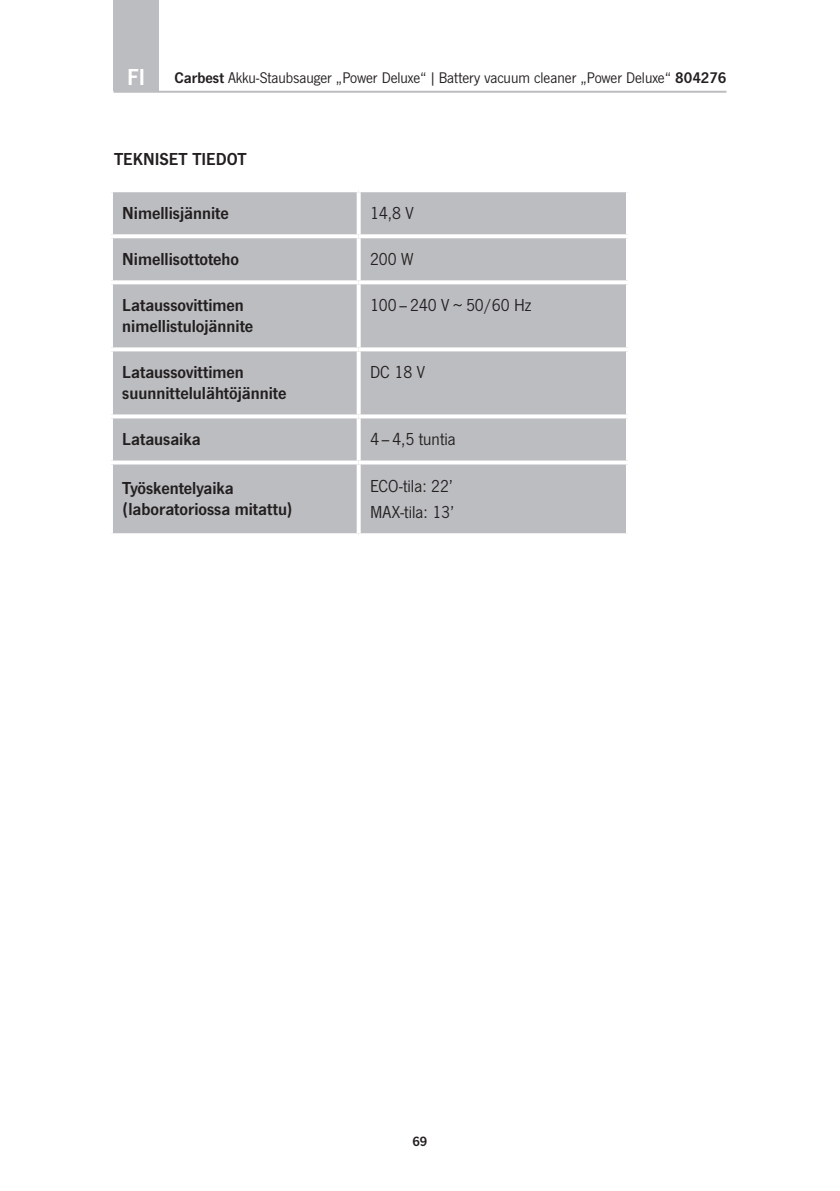
<style>
.page{position:relative;width:840px;height:1191px;background:#fff}
.page>*{position:absolute;margin:0;border:0;box-sizing:border-box;transform-origin:0 0}
.Länderkennung{font:24px "News Got Dem";color:#fff}
._2020_Fließtext_9_10_5_Regular_abstand_1m{font:18px/21px "News Got Dem";color:#231f20}
._2020_Fließtext_9_10_5_Regular_abstand_1m-2{font:18px "News Got";color:#231f20}
.HEAD_Versalien_Abstand{font:18px "News Got Dem";color:#231f20}
.t1{font:16px "News Got";color:#231f20}
.t2{font:14px "News Got Dem";color:#231f20}
.s1{font-family:"News Got Dem"}
</style>
<div class="page">
<hr style="left:113px;top:91px;width:613px;height:2px;background:#bcbdc0">
<div style="left:113px;top:0;width:46px;height:91px;background:#bcbdc0"></div>
<div style="left:113px;top:192px;width:512px;height:341px;background:#bcbdc0"></div>
<svg style="left:356px;top:192px;width:4px;height:42px"></svg>
<svg style="left:625px;top:192px;width:3px;height:42px"></svg>
<svg style="left:111px;top:234px;width:247px;height:4px"></svg>
<svg style="left:358px;top:234px;width:270px;height:4px"></svg>
<svg style="left:356px;top:238px;width:4px;height:42px"></svg>
<svg style="left:625px;top:238px;width:3px;height:42px"></svg>
<svg style="left:111px;top:280px;width:247px;height:4px"></svg>
<svg style="left:358px;top:280px;width:270px;height:4px"></svg>
<svg style="left:356px;top:284px;width:4px;height:63px"></svg>
<svg style="left:625px;top:284px;width:3px;height:63px"></svg>
<svg style="left:111px;top:347px;width:247px;height:4px"></svg>
<svg style="left:358px;top:347px;width:270px;height:4px"></svg>
<svg style="left:356px;top:351px;width:4px;height:63px"></svg>
<svg style="left:625px;top:351px;width:3px;height:63px"></svg>
<svg style="left:111px;top:414px;width:247px;height:4px"></svg>
<svg style="left:358px;top:414px;width:270px;height:4px"></svg>
<svg style="left:356px;top:418px;width:4px;height:42px"></svg>
<svg style="left:625px;top:418px;width:3px;height:42px"></svg>
<svg style="left:111px;top:460px;width:247px;height:4px"></svg>
<svg style="left:358px;top:460px;width:270px;height:4px"></svg>
<svg style="left:356px;top:464px;width:4px;height:69px"></svg>
<svg style="left:625px;top:464px;width:3px;height:69px"></svg>
<svg style="left:111px;top:533px;width:247px;height:1px"></svg>
<svg style="left:358px;top:533px;width:270px;height:2px"></svg>
<p class="Länderkennung" style="left:127px;top:63px;width:20px">FI</p>
<p class="t1" style="left:174px;top:69px;width:553px"><span class="s1">Carbest</span> Akku-Staubsauger „Power Deluxe“ |Battery vacuum cleaner „Power Deluxe“ <span class="s1">804276</span></p>
<p class="HEAD_Versalien_Abstand" style="left:114px;top:149px;width:134px">TEKNISET TIEDOT</p>
<p class="_2020_Fließtext_9_10_5_Regular_abstand_1m" style="left:122px;top:203px;width:108px">Nimellisjännite</p>
<p class="_2020_Fließtext_9_10_5_Regular_abstand_1m-2" style="left:370px;top:203px;width:45px">14,8 V</p>
<p class="_2020_Fließtext_9_10_5_Regular_abstand_1m" style="left:122px;top:249px;width:118px">Nimellisottoteho</p>
<p class="_2020_Fließtext_9_10_5_Regular_abstand_1m-2" style="left:370px;top:249px;width:45px">200 W</p>
<p class="_2020_Fließtext_9_10_5_Regular_abstand_1m" style="left:122px;top:295px;width:132px">Lataussovittimen nimellistulojännite</p>
<p class="_2020_Fließtext_9_10_5_Regular_abstand_1m-2" style="left:370px;top:295px;width:163px">100 – 240 V~50/60 Hz</p>
<p class="_2020_Fließtext_9_10_5_Regular_abstand_1m" style="left:122px;top:362px;width:165px">Lataussovittimen suunnittelulähtöjännite</p>
<p class="_2020_Fließtext_9_10_5_Regular_abstand_1m-2" style="left:370px;top:362px;width:56px">DC 18 V</p>
<p class="_2020_Fließtext_9_10_5_Regular_abstand_1m" style="left:122px;top:429px;width:80px">Latausaika</p>
<p class="_2020_Fließtext_9_10_5_Regular_abstand_1m-2" style="left:370px;top:429px;width:87px">4 – 4,5 tuntia</p>
<p class="_2020_Fließtext_9_10_5_Regular_abstand_1m" style="left:122px;top:478px;width:172px">Työskentelyaika (laboratoriossa mitattu)</p>
<p class="_2020_Fließtext_9_10_5_Regular_abstand_1m-2" style="left:370px;top:476px;width:85px">ECO-tila: 22’</p>
<p class="_2020_Fließtext_9_10_5_Regular_abstand_1m-2" style="left:370px;top:502px;width:86px">MAX-tila: 13’</p>
<p class="t2" style="left:412px;top:1133px;width:16px">69</p>
</div>
